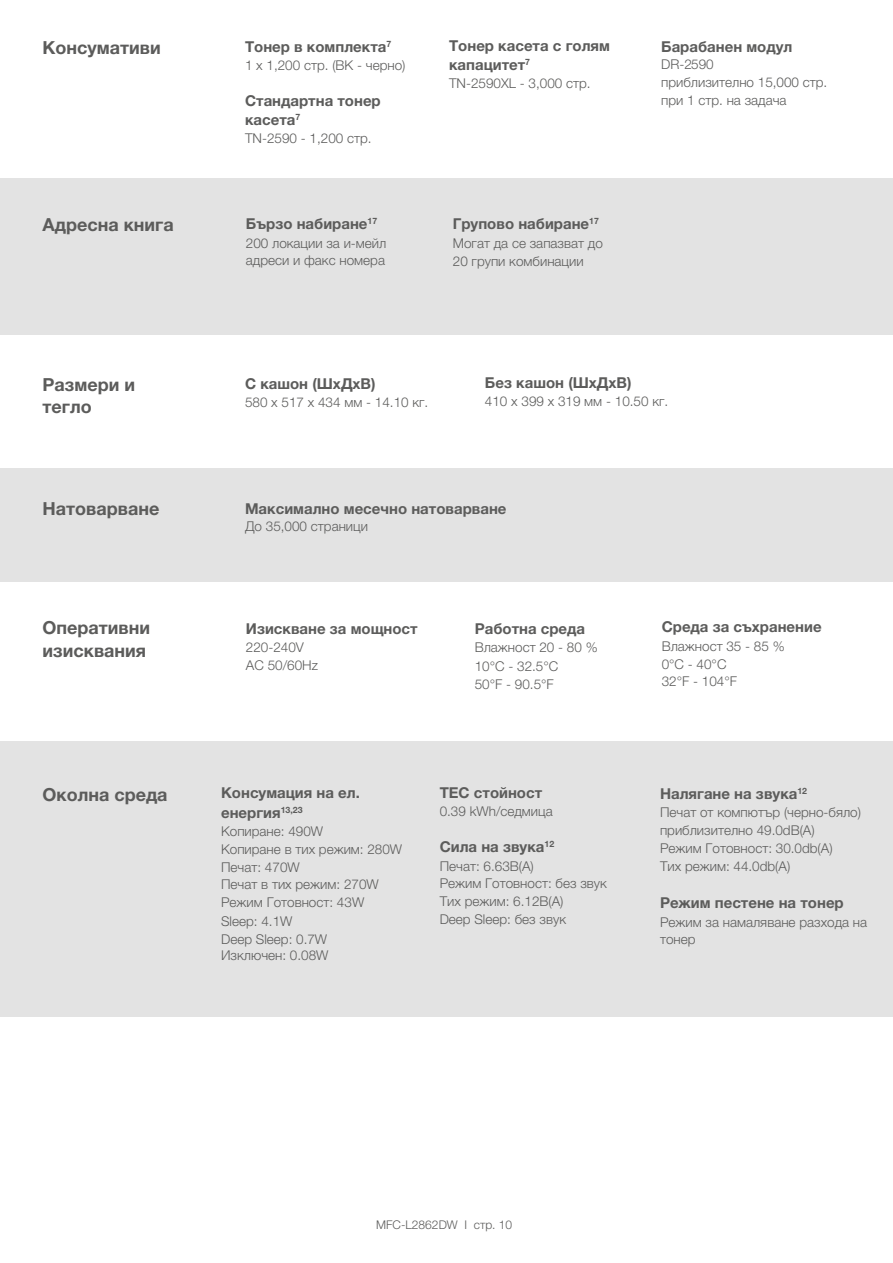
<style>
.page{position:relative;width:893px;height:1263px;background:#fff}
.page>*{position:absolute;margin:0;border:0;box-sizing:border-box;transform-origin:0 0}
.t1{font:700 18px/22.5px "Helvetica Neue LTW1 G";color:#5c5c5b}
.t2{font:700 15px/19.4px "Helvetica Neue LTW1 G";color:#5c5c5b}
.t3{font:300 13.5px/17.7px "Helvetica Neue LTW1 G";color:#5c5c5b}
.t4{font:300 12px "Helvetica Neue LTW1 G";color:#5c5c5b}
</style>
<div class="page">
<div style="left:0;top:178px;width:893px;height:156px;background:#e3e3e3"></div>
<div style="left:0;top:741px;width:893px;height:276px;background:#e3e3e3"></div>
<div style="left:0;top:468px;width:893px;height:113px;background:#e3e3e3"></div>
<h1 class="t1" style="left:43px;top:36px;width:120px">Консумативи</h1>
<p class="t2" style="left:245px;top:37px;width:148px">Тонер в комплекта<sup>7</sup></p>
<p class="t3" style="left:245px;top:56px;width:162px">1 x 1,200 стр. (BK - черно)</p>
<p class="t2" style="left:245px;top:91px;width:137px">Стандартна тонер касета<sup>7</sup></p>
<p class="t3" style="left:245px;top:130px;width:128px">TN-2590 - 1,200 стр.</p>
<h1 class="t1" style="left:43px;top:213px;width:133px">Адресна книга</h1>
<p class="t2" style="left:246px;top:214px;width:133px">Бързо набиране<sup>17</sup></p>
<p class="t3" style="left:246px;top:234px;width:142px">200 локации за и-мейл адреси и факс номера</p>
<p class="t2" style="left:449px;top:36px;width:162px">Тонер касета с голям капацитет<sup>7</sup></p>
<p class="t3" style="left:449px;top:75px;width:143px">TN-2590XL - 3,000 стр.</p>
<p class="t2" style="left:453px;top:214px;width:148px">Групово набиране<sup>17</sup></p>
<p class="t3" style="left:453px;top:234px;width:151px">Могат да се запазват до<br>20 групи комбинации</p>
<p class="t2" style="left:661px;top:37px;width:133px">Барабанен модул</p>
<p class="t3" style="left:661px;top:56px;width:168px">DR-2590<br>приблизително 15,000 стр. при 1 стр. на задача</p>
<h1 class="t1" style="left:43px;top:373px;width:94px">Размери и тегло</h1>
<p class="t2" style="left:245px;top:374px;width:132px">С кашон (ШxДxВ)</p>
<p class="t3" style="left:245px;top:393px;width:185px">580 x 517 x 434 мм - 14.10 кг.</p>
<p class="t2" style="left:485px;top:373px;width:148px">Без кашон (ШxДxВ)</p>
<p class="t3" style="left:485px;top:392px;width:185px">410 x 399 x 319 мм - 10.50 кг.</p>
<h1 class="t1" style="left:43px;top:497px;width:118px">Натоварване</h1>
<p class="t2" style="left:245px;top:499px;width:263px">Максимално месечно натоварване</p>
<p class="t3" style="left:245px;top:517px;width:124px">До 35,000 страници</p>
<h1 class="t1" style="left:43px;top:616px;width:109px">Оперативни изисквания</h1>
<p class="t2" style="left:246px;top:618px;width:173px">Изискване за мощност</p>
<p class="t3" style="left:246px;top:638px;width:74px">220-240V<br>AC 50/60Hz</p>
<p class="t2" style="left:475px;top:618px;width:112px">Работна среда</p>
<p class="t3" style="left:475px;top:638px;width:124px;line-height:18.1px">Влажност 20 - 80 %<br>10°C - 32.5°C<br>50°F - 90.5°F</p>
<h1 class="t1" style="left:43px;top:783px;width:127px">Околна среда</h1>
<p class="t2" style="left:221px;top:783px;width:140px">Консумация на ел. енергия<sup>13,23</sup></p>
<p class="t3" style="left:221px;top:822px;width:183px">Копиране: 490W<br>Копиране в тих режим: 280W<br>Печат: 470W<br>Печат в тих режим: 270W<br>Режим Готовност: 43W<br>Sleep: 4.1W<br>Deep Sleep: 0.7W<br>Изключен: 0.08W</p>
<p class="t2" style="left:440px;top:783px;width:104px">TEC стойност</p>
<p class="t3" style="left:440px;top:802px;width:115px">0.39 kWh/седмица</p>
<p class="t2" style="left:440px;top:837px;width:116px">Сила на звука<sup>12</sup></p>
<p class="t3" style="left:440px;top:857px;width:169px">Печат: 6.63B(A)<br>Режим Готовност: без звук<br>Тих режим: 6.12B(A)<br>Deep Sleep: без звук</p>
<p class="t2" style="left:662px;top:617px;width:161px">Среда за съхранение</p>
<p class="t3" style="left:662px;top:637px;width:124px">Влажност 35 - 85 %<br>0°C - 40°C<br>32°F - 104°F</p>
<p class="t2" style="left:660px;top:784px;width:149px">Налягане на звука<sup>12</sup></p>
<p class="t3" style="left:660px;top:804px;width:203px">Печат от компютър (черно-бяло) приблизително 49.0dB(A)<br>Режим Готовност: 30.0db(A)<br>Тих режим: 44.0db(A)</p>
<p class="t2" style="left:660px;top:893px;width:185px">Режим пестене на тонер</p>
<p class="t3" style="left:660px;top:913px;width:209px">Режим за намаляване разхода на тонер</p>
<p class="t4" style="left:376px;top:1217px;width:138px">MFC-L2862DW I стр. 10</p>
</div>
